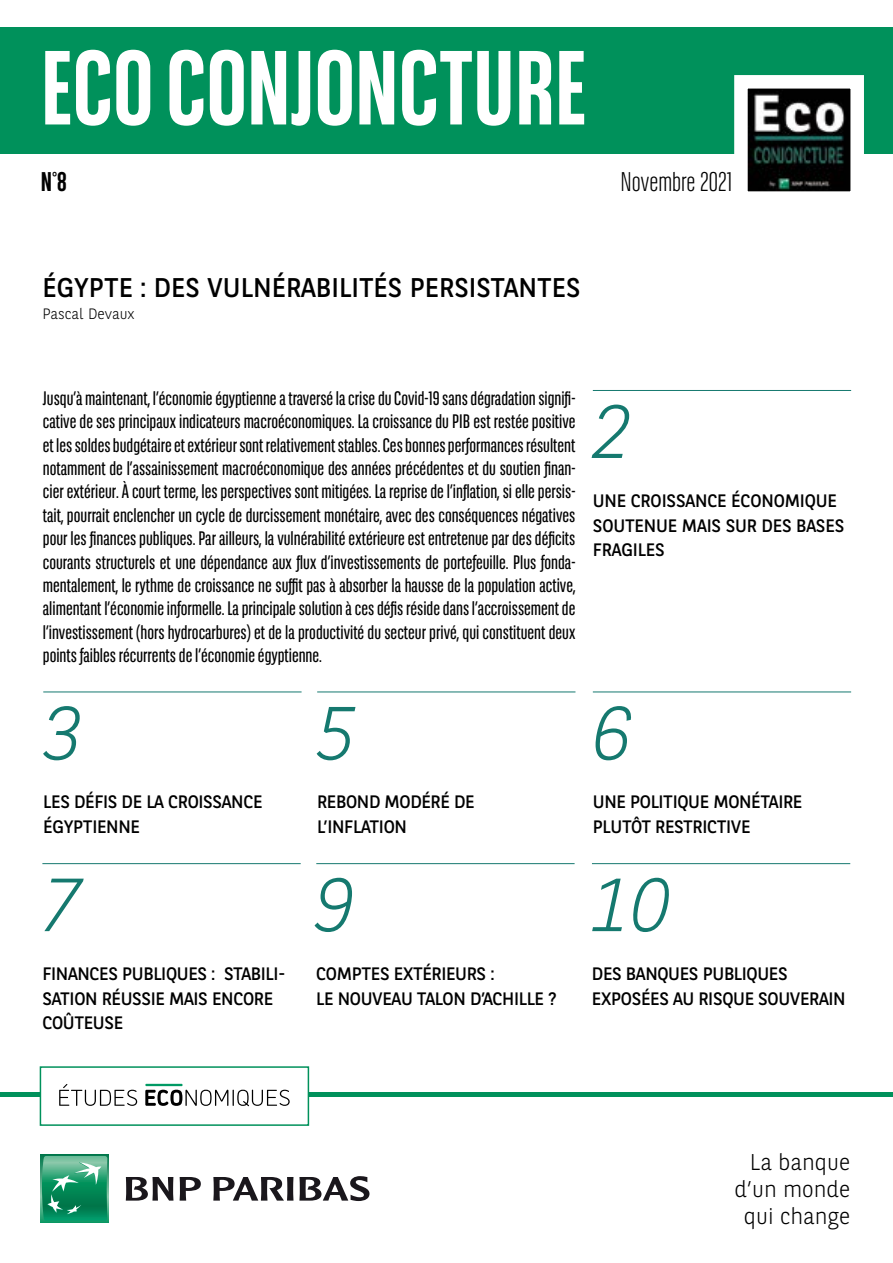
<style>
.page{position:relative;width:893px;height:1263px;background:#fff}
.page>*{position:absolute;margin:0;border:0;box-sizing:border-box;transform-origin:0 0}
.t1{font:700 105px "BNPP Sans Condensed";color:#fff}
.t2{font:italic 300 75px "BNPP Sans";color:#15796f}
.t3{font:27px "BNPP Sans";color:#000}
.t4{font:300 27px "BNPP Sans Condensed";color:#000}
.t5{font:700 27px "BNPP Sans Condensed";color:#000}
.t6{font:300 22.8px/27.3px "BNPP Sans";color:#000;text-align:right}
.t7{font:19.5px/23.4px "BNPP Sans Condensed";color:#000;text-align:justify}
.t8{font:18px/24.6px "BNPP Sans";letter-spacing:-.02em;color:#000}
.t9{font:300 15px "BNPP Sans";color:#000}
</style>
<div class="page">
<div style="left:1px;top:27px;width:892px;height:127px;background:#00915b"></div>
<hr style="left:0;top:1093px;width:893px;height:4px;background:#00915b">
<svg style="left:41px;top:1155px;width:68px;height:68px"></svg>
<svg style="left:42px;top:1156px;width:65px;height:64px;background:#35a178"></svg>
<svg style="left:126px;top:1177px;width:47px;height:23px"></svg>
<svg style="left:180px;top:1177px;width:21px;height:23px"></svg>
<svg style="left:213px;top:1176px;width:156px;height:25px"></svg>
<svg style="left:734px;top:75px;width:130px;height:117px;background:#6d7271"></svg>
<div style="left:40px;top:1066px;width:269px;height:60px;background:#fff;border:2px solid #00915b"></div>
<svg style="left:59px;top:1084px;width:78px;height:22px"></svg>
<svg style="left:145px;top:1084px;width:145px;height:22px"></svg>
<hr style="left:593px;top:691px;width:258px;height:1px;background:#15796f">
<hr style="left:593px;top:390px;width:258px;height:1px;background:#15796f">
<hr style="left:43px;top:691px;width:259px;height:1px;background:#15796f">
<hr style="left:317px;top:691px;width:258px;height:1px;background:#15796f">
<hr style="left:592px;top:863px;width:258px;height:1px;background:#15796f">
<hr style="left:42px;top:863px;width:259px;height:1px;background:#15796f">
<hr style="left:316px;top:863px;width:259px;height:1px;background:#15796f">
<h1 class="t1" style="left:41px;top:27px;width:548px">ECO CONJONCTURE</h1>
<h3 class="t5" style="left:41px;top:166px;width:28px">N°8</h3>
<h3 class="t4" style="left:620px;top:165px;width:113px">Novembre 2021</h3>
<h3 class="t3" style="left:42px;top:269px;width:540px">ÉGYPTE : DES VULNÉRABILITÉS PERSISTANTES</h3>
<p class="t9" style="left:42px;top:304px;width:94px">Pascal Devaux</p>
<p class="t7" style="left:43px;top:386px;width:534px">Jusqu’à maintenant, l’économie égyptienne a traversé la crise du Covid-19 sans dégradation signifi&shy;cative de ses principaux indicateurs macroéconomiques. La croissance du PIB est restée positive et les soldes budgétaire et extérieur sont relativement stables. Ces bonnes performances résultent notamment de l’assainissement macroéconomique des années précédentes et du soutien finan&shy;cier extérieur. À court terme, les perspectives sont mitigées. La reprise de l’inflation, si elle persis&shy;tait, pourrait enclencher un cycle de durcissement monétaire, avec des conséquences négatives pour les finances publiques. Par ailleurs, la vulnérabilité extérieure est entretenue par des déficits courants structurels et une dépendance aux flux d’investissements de portefeuille. Plus fonda&shy;mentalement, le rythme de croissance ne suffit pas à absorber la hausse de la population active, alimentant l’économie informelle. La principale solution à ces défis réside dans l’accroissement de l’investissement (hors hydrocarbures) et de la productivité du secteur privé, qui constituent deux points faibles récurrents de l’économie égyptienne.</p>
<h2 class="t2" style="left:43px;top:682px;width:41px">3</h2>
<p class="t8" style="left:43px;top:789px;width:221px">LES DÉFIS DE LA CROISSANCE<br>ÉGYPTIENNE</p>
<h2 class="t2" style="left:317px;top:682px;width:41px">5</h2>
<p class="t8" style="left:317px;top:789px;width:159px">REBOND MODÉRÉ DE<br>L’INFLATION</p>
<h2 class="t2" style="left:592px;top:381px;width:41px">2</h2>
<p class="t8" style="left:593px;top:488px;width:253px">UNE CROISSANCE ÉCONOMIQUE<br>SOUTENUE MAIS SUR DES BASES<br>FRAGILES</p>
<h2 class="t2" style="left:592px;top:682px;width:41px">6</h2>
<p class="t8" style="left:593px;top:789px;width:211px">UNE POLITIQUE MONÉTAIRE<br>PLUTÔT RESTRICTIVE</p>
<h2 class="t2" style="left:42px;top:854px;width:41px">7</h2>
<p class="t8" style="left:42px;top:961px;width:245px">FINANCES PUBLIQUES : STABILI-<br>SATION RÉUSSIE MAIS ENCORE<br>COÛTEUSE</p>
<h2 class="t2" style="left:316px;top:854px;width:41px">9</h2>
<p class="t8" style="left:316px;top:961px;width:242px">COMPTES EXTÉRIEURS :<br>LE NOUVEAU TALON D’ACHILLE ?</p>
<h2 class="t2" style="left:592px;top:854px;width:81px">10</h2>
<p class="t8" style="left:592px;top:961px;width:255px">DES BANQUES PUBLIQUES<br>EXPOSÉES AU RISQUE SOUVERAIN</p>
<p class="t6" style="left:734px;top:1147px;width:117px">La banque d’un monde qui change</p>
</div>
